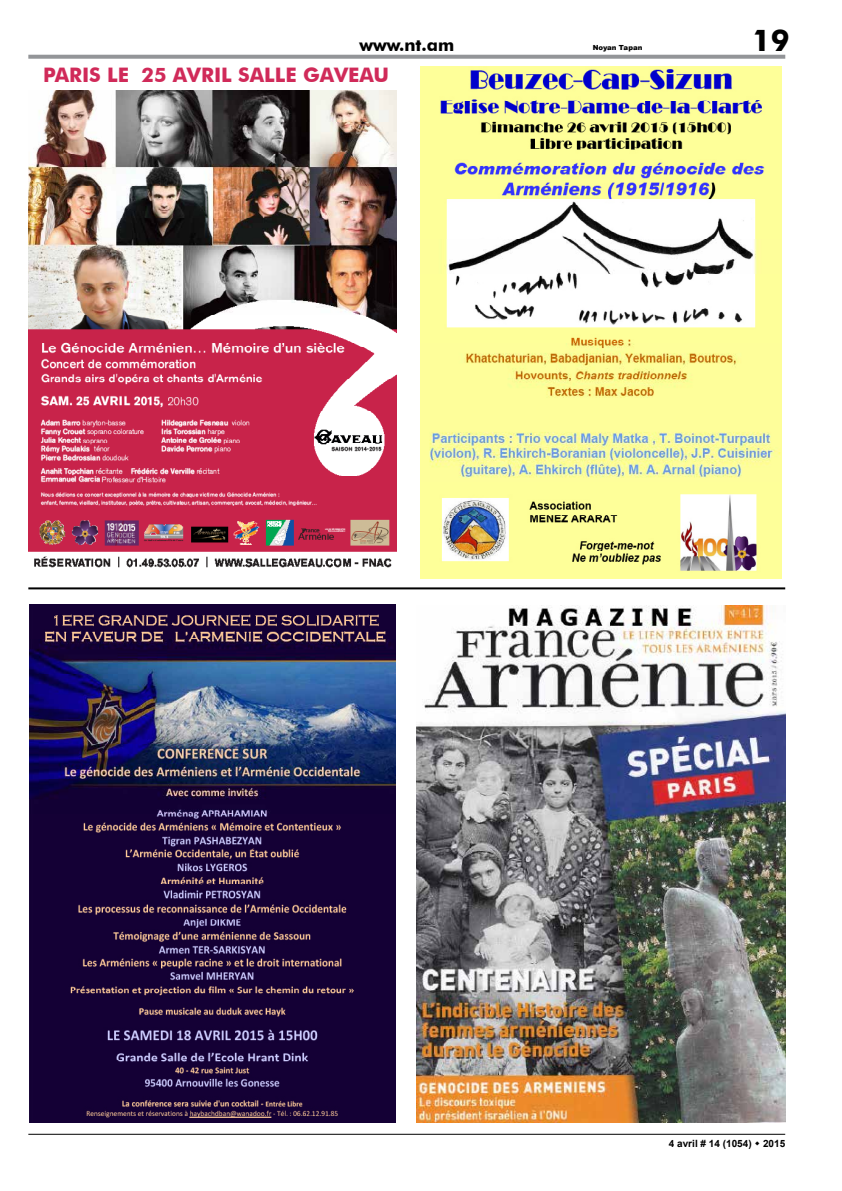
<style>
.page{position:relative;width:842px;height:1191px;background:#fff}
.page>*{position:absolute;margin:0;border:0;box-sizing:border-box;transform-origin:0 0}
.t1{font:700 30px "Futura BT";color:#000}
.t2{font:700 20px "Futura BT";color:#d02a59}
.t3{font:700 17px "Futura BT";color:#000}
.t4{font:700 10px "Arial";color:#000}
.t5{font:900 7px "Arial";color:#000}
</style>
<div class="page">
<svg style="left:28px;top:55px;width:757px;height:4px;background:#9a9c9f"></svg>
<hr style="left:28px;top:1133px;width:757px;height:1px;background:#000">
<img style="left:30px;top:605px;width:365px;height:517px">
<img style="left:417px;top:605px;width:368px;height:517px">
<img style="left:28px;top:90px;width:369px;height:478px">
<img style="left:420px;top:67px;width:362px;height:511px">
<hr style="left:28px;top:587px;width:757px;height:2px;background:#000">
<p class="t3" style="left:359px;top:35px;width:96px">www.nt.am</p>
<p class="t5" style="left:593px;top:42px;width:51px">Noyan Tapan</p>
<p class="t2" style="left:43px;top:62px;width:348px">PARIS LE 25 AVRIL SALLE GAVEAU</p>
<h1 class="t1" style="left:752px;top:22px;width:39px">19</h1>
<p class="t4" style="left:669px;top:1136px;width:118px">4 avril # 14 (1054) 2015</p>
</div>
